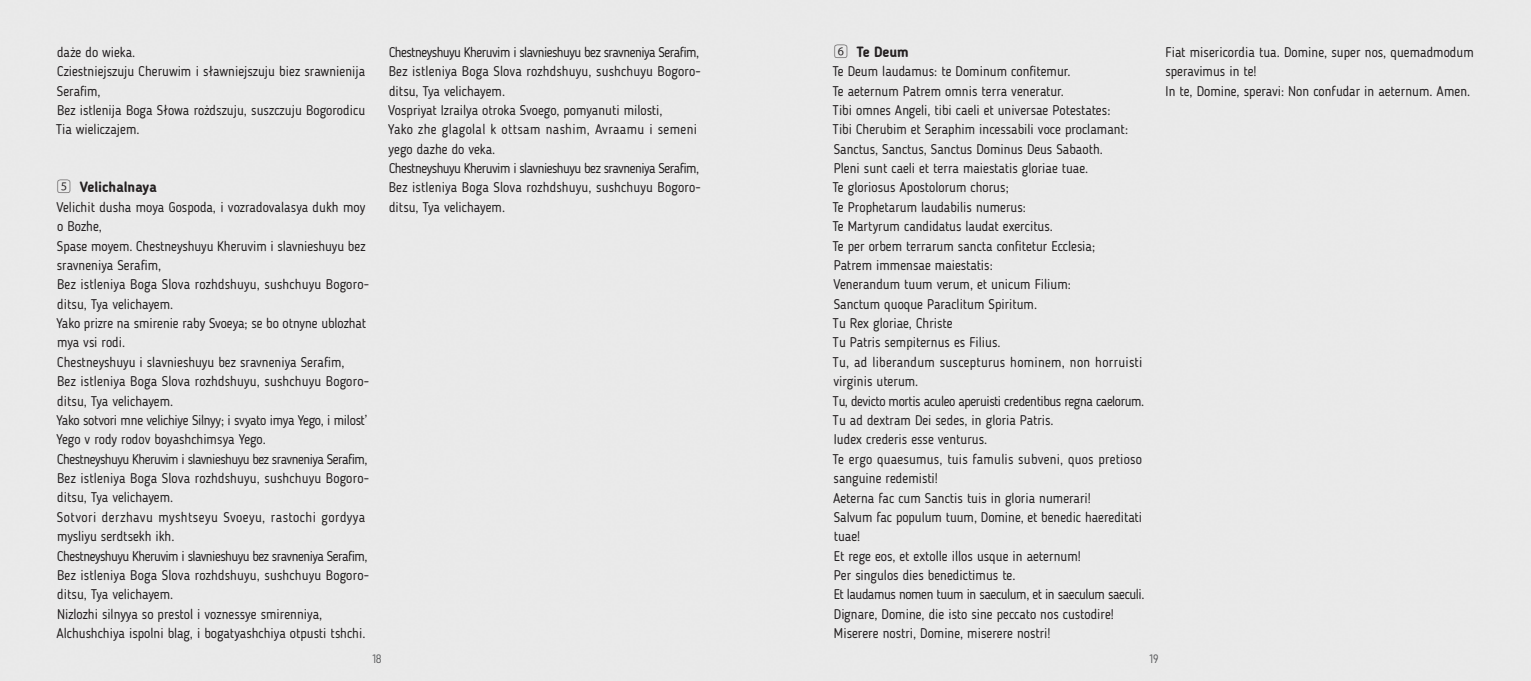
<style>
.page{position:relative;width:1531px;height:681px;background:#fff}
.page>*{position:absolute;margin:0;border:0;box-sizing:border-box;transform-origin:0 0}
.Booklet_PL{font:700 14.8px "Blogger Sans";color:#231f20;scale:.96 1}
.Booklet_PL-2{font:14px/19.4px "Blogger Sans";color:#231f20;scale:.96 1}
.Booklet_PL-3{font:14px "Blogger Sans";letter-spacing:-.04em;color:#231f20;scale:.96 1}
.Booklet_PL-4{font:14px/19.4px "Blogger Sans";letter-spacing:.025em;color:#231f20;scale:.96 1}
.Booklet_PL-5{font:14px "Blogger Sans";letter-spacing:-.03em;color:#231f20;scale:.96 1}
.Booklet_PL-6{font:14px/19.4px "Blogger Sans";letter-spacing:.02em;color:#231f20;scale:.96 1}
.Booklet_PL-7{font:14px "Blogger Sans";letter-spacing:-.02em;color:#231f20;scale:.96 1}
.t1{font:12px "Bahnschrift";color:#57585a}
.s1{font-family:"Koz Go Pr 6 N";font-weight:400}
</style>
<div class="page">
<p class="Booklet_PL-2" style="left:57px;top:42px;width:83px">daże do wieka.</p>
<p class="Booklet_PL-2" style="left:57px;top:61px;width:323px">Cziestniejszuju Cheruwim i sławniejszuju biez srawnienija<br>Serafim,</p>
<p class="Booklet_PL-2" style="left:56px;top:100px;width:324px">Bez istlenija Boga Słowa rożdszuju, suszczuju Bogorodicu<br>Tia wieliczajem.</p>
<p class="Booklet_PL" style="left:57px;top:178px;width:106px"><span class="s1">5</span> Velichalnaya</p>
<p class="Booklet_PL-2" style="left:57px;top:197px;width:323px">Velichit dusha moya Gospoda, i vozradovalasya dukh moy o Bozhe,</p>
<p class="Booklet_PL-2" style="left:57px;top:236px;width:323px">Spase moyem. Chestneyshuyu Kheruvim i slavnieshuyu bez sravneniya Serafim,</p>
<p class="Booklet_PL-2" style="left:57px;top:274px;width:327px">Bez istleniya Boga Slova rozhdshuyu, sushchuyu Bogoro&shy;ditsu, Tya velichayem.</p>
<p class="Booklet_PL-2" style="left:56px;top:313px;width:324px">Yako prizre na smirenie raby Svoeya; se bo otnyne ublozhat mya vsi rodi.</p>
<p class="Booklet_PL-2" style="left:57px;top:352px;width:301px">Chestneyshuyu i slavnieshuyu bez sravneniya Serafim,</p>
<p class="Booklet_PL-2" style="left:57px;top:371px;width:327px">Bez istleniya Boga Slova rozhdshuyu, sushchuyu Bogoro&shy;ditsu, Tya velichayem.</p>
<p class="Booklet_PL-7" style="left:56px;top:411px;width:326px">Yako sotvori mne velichiye Silnyy; i svyato imya Yego, i milost’</p>
<p class="Booklet_PL-2" style="left:56px;top:429px;width:220px">Yego v rody rodov boyashchimsya Yego.</p>
<p class="Booklet_PL-3" style="left:57px;top:450px;width:325px">Chestneyshuyu Kheruvim i slavnieshuyu bez sravneniya Serafim,</p>
<p class="Booklet_PL-2" style="left:57px;top:468px;width:327px">Bez istleniya Boga Slova rozhdshuyu, sushchuyu Bogoro&shy;ditsu, Tya velichayem.</p>
<p class="Booklet_PL-4" style="left:57px;top:507px;width:323px">Sotvori derzhavu myshtseyu Svoeyu, rastochi gordyya mysliyu serdtsekh ikh.</p>
<p class="Booklet_PL-3" style="left:57px;top:547px;width:325px">Chestneyshuyu Kheruvim i slavnieshuyu bez sravneniya Serafim,</p>
<p class="Booklet_PL-2" style="left:57px;top:565px;width:327px">Bez istleniya Boga Slova rozhdshuyu, sushchuyu Bogoro&shy;ditsu, Tya velichayem.</p>
<p class="Booklet_PL-2" style="left:57px;top:604px;width:278px">Nizlozhi silnyya so prestol i voznessye smirenniya,</p>
<p class="Booklet_PL-2" style="left:56px;top:623px;width:323px">Alchushchiya ispolni blag, i bogatyashchiya otpusti tshchi.</p>
<p class="Booklet_PL-3" style="left:389px;top:43px;width:325px">Chestneyshuyu Kheruvim i slavnieshuyu bez sravneniya Serafim,</p>
<p class="Booklet_PL-2" style="left:389px;top:61px;width:327px">Bez istleniya Boga Slova rozhdshuyu, sushchuyu Bogoro&shy;ditsu, Tya velichayem.</p>
<p class="Booklet_PL-2" style="left:388px;top:100px;width:287px">Vospriyat Izrailya otroka Svoego, pomyanuti milosti,</p>
<p class="Booklet_PL-4" style="left:388px;top:120px;width:323px">Yako zhe glagolal k ottsam nashim, Avraamu i semeni yego dazhe do veka.</p>
<p class="Booklet_PL-3" style="left:389px;top:160px;width:325px">Chestneyshuyu Kheruvim i slavnieshuyu bez sravneniya Serafim,</p>
<p class="Booklet_PL-2" style="left:389px;top:178px;width:327px">Bez istleniya Boga Slova rozhdshuyu, sushchuyu Bogoro&shy;ditsu, Tya velichayem.</p>
<p class="Booklet_PL" style="left:834px;top:43px;width:80px"><span class="s1">6</span> Te Deum</p>
<p class="Booklet_PL-2" style="left:832px;top:61px;width:249px">Te Deum laudamus: te Dominum confitemur.</p>
<p class="Booklet_PL-2" style="left:832px;top:81px;width:242px">Te aeternum Patrem omnis terra veneratur.</p>
<p class="Booklet_PL-2" style="left:832px;top:100px;width:291px">Tibi omnes Angeli, tibi caeli et universae Potestates:</p>
<p class="Booklet_PL-2" style="left:832px;top:120px;width:309px">Tibi Cherubim et Seraphim incessabili voce proclamant:</p>
<p class="Booklet_PL-2" style="left:834px;top:139px;width:282px">Sanctus, Sanctus, Sanctus Dominus Deus Sabaoth.</p>
<p class="Booklet_PL-2" style="left:834px;top:158px;width:266px">Pleni sunt caeli et terra maiestatis gloriae tuae.</p>
<p class="Booklet_PL-2" style="left:832px;top:178px;width:185px">Te gloriosus Apostolorum chorus;</p>
<p class="Booklet_PL-2" style="left:832px;top:197px;width:203px">Te Prophetarum laudabilis numerus:</p>
<p class="Booklet_PL-2" style="left:832px;top:216px;width:231px">Te Martyrum candidatus laudat exercitus.</p>
<p class="Booklet_PL-2" style="left:832px;top:236px;width:275px">Te per orbem terrarum sancta confitetur Ecclesia;</p>
<p class="Booklet_PL-2" style="left:834px;top:255px;width:167px">Patrem immensae maiestatis:</p>
<p class="Booklet_PL-2" style="left:833px;top:274px;width:249px">Venerandum tuum verum, et unicum Filium:</p>
<p class="Booklet_PL-2" style="left:834px;top:294px;width:213px">Sanctum quoque Paraclitum Spiritum.</p>
<p class="Booklet_PL-2" style="left:832px;top:313px;width:126px">Tu Rex gloriae, Christe</p>
<p class="Booklet_PL-2" style="left:832px;top:333px;width:176px">Tu Patris sempiternus es Filius.</p>
<p class="Booklet_PL-6" style="left:832px;top:352px;width:324px">Tu, ad liberandum suscepturus hominem, non horruisti virginis uterum.</p>
<p class="Booklet_PL-5" style="left:832px;top:392px;width:326px">Tu, devicto mortis aculeo aperuisti credentibus regna caelorum.</p>
<p class="Booklet_PL-2" style="left:832px;top:410px;width:232px">Tu ad dextram Dei sedes, in gloria Patris.</p>
<p class="Booklet_PL-2" style="left:834px;top:429px;width:161px">Iudex crederis esse venturus.</p>
<p class="Booklet_PL-2" style="left:832px;top:449px;width:324px">Te ergo quaesumus, tuis famulis subveni, quos pretioso sanguine redemisti!</p>
<p class="Booklet_PL-2" style="left:833px;top:487px;width:270px">Aeterna fac cum Sanctis tuis in gloria numerari!</p>
<p class="Booklet_PL-2" style="left:834px;top:507px;width:323px">Salvum fac populum tuum, Domine, et benedic haereditati tuae!</p>
<p class="Booklet_PL-2" style="left:834px;top:546px;width:259px">Et rege eos, et extolle illos usque in aeternum!</p>
<p class="Booklet_PL-2" style="left:834px;top:565px;width:191px">Per singulos dies benedictimus te.</p>
<p class="Booklet_PL-5" style="left:834px;top:586px;width:325px">Et laudamus nomen tuum in saeculum, et in saeculum saeculi.</p>
<p class="Booklet_PL-2" style="left:834px;top:604px;width:293px">Dignare, Domine, die isto sine peccato nos custodire!</p>
<p class="Booklet_PL-2" style="left:834px;top:623px;width:227px">Miserere nostri, Domine, miserere nostri!</p>
<p class="t1" style="left:372px;top:649px;width:11px">18</p>
<p class="t1" style="left:1149px;top:649px;width:11px">19</p>
<p class="Booklet_PL-2" style="left:1165px;top:42px;width:323px">Fiat misericordia tua. Domine, super nos, quemadmodum speravimus in te!</p>
<p class="Booklet_PL-2" style="left:1165px;top:81px;width:319px">In te, Domine, speravi: Non confudar in aeternum. Amen.</p>
</div>
